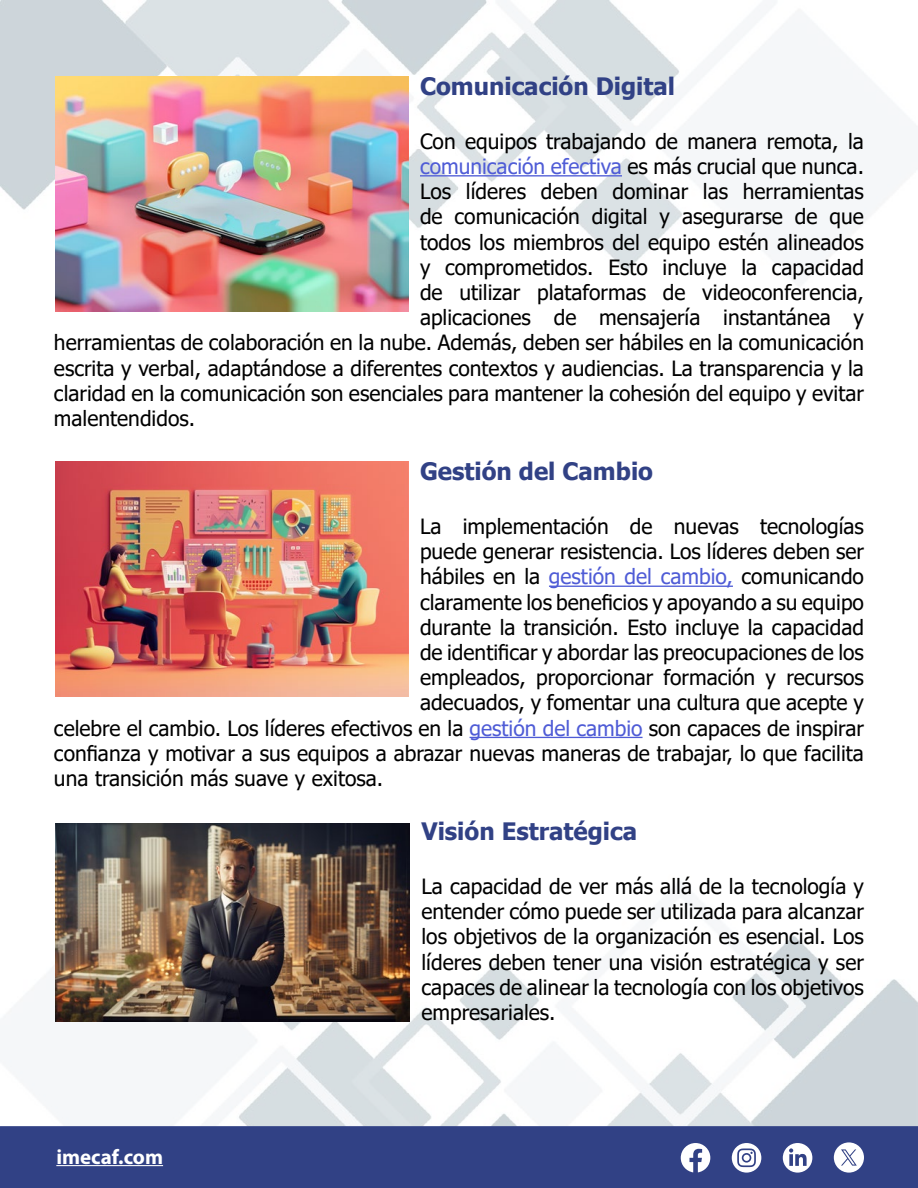
<style>
.page{position:relative;width:918px;height:1188px;background:#fff}
.page>*{position:absolute;margin:0;border:0;box-sizing:border-box;transform-origin:0 0}
.t1{font:700 24px "Tahoma";color:#314185}
.t2{font:21px/25.2px "Tahoma";color:#000;text-align:justify}
.t3{font:700 21px "Myriad Pro";color:#fff}
.s1{color:#4f5cd6}
</style>
<div class="page">
<img style="left:0;top:0;width:918px;height:1126px">
<div style="left:0;top:1126px;width:918px;height:62px;background:#314185;border:2px solid #314185"></div>
<hr style="left:56px;top:1165px;width:107px;height:1px;background:#fff">
<svg style="left:681px;top:1143px;width:29px;height:29px"></svg>
<svg style="left:732px;top:1143px;width:29px;height:30px"></svg>
<svg style="left:783px;top:1143px;width:29px;height:30px"></svg>
<svg style="left:834px;top:1142px;width:30px;height:31px"></svg>
<hr style="left:420px;top:175px;width:202px;height:1px;background:#4f5cd6">
<hr style="left:549px;top:586px;width:184px;height:1px;background:#4f5cd6">
<hr style="left:470px;top:737px;width:173px;height:1px;background:#4f5cd6">
<img style="left:56px;top:77px;width:353px;height:235px">
<img style="left:56px;top:462px;width:353px;height:235px">
<img style="left:55px;top:823px;width:354px;height:199px">
<p class="t1" style="left:420px;top:69px;width:257px">Comunicación Digital</p>
<p class="t2" style="left:420px;top:130px;width:446px">Con equipos trabajando de manera remota, la</p>
<p class="t2" style="left:420px;top:155px;width:446px"><span class="s1">comunicación efectiva</span> es más crucial que nunca.</p>
<p class="t2" style="left:420px;top:180px;width:446px">Los líderes deben dominar las herramientas</p>
<p class="t2" style="left:420px;top:205px;width:446px">de comunicación digital y asegurarse de que</p>
<p class="t2" style="left:420px;top:231px;width:446px">todos los miembros del equipo estén alineados</p>
<p class="t2" style="left:420px;top:256px;width:446px">y comprometidos. Esto incluye la capacidad</p>
<p class="t2" style="left:420px;top:281px;width:445px">de utilizar plataformas de videoconferencia,</p>
<p class="t2" style="left:420px;top:306px;width:446px">aplicaciones de mensajería instantánea y</p>
<p class="t2" style="left:54px;top:331px;width:812px">herramientas de colaboración en la nube. Además, deben ser hábiles en la comunicación</p>
<p class="t2" style="left:54px;top:357px;width:812px">escrita y verbal, adaptándose a diferentes contextos y audiencias. La transparencia y la</p>
<p class="t2" style="left:54px;top:382px;width:811px">claridad en la comunicación son esenciales para mantener la cohesión del equipo y evitar</p>
<p class="t2" style="left:54px;top:407px;width:143px">malentendidos.</p>
<p class="t1" style="left:420px;top:455px;width:235px">Gestión del Cambio</p>
<p class="t2" style="left:420px;top:515px;width:446px">La implementación de nuevas tecnologías</p>
<p class="t2" style="left:420px;top:540px;width:445px">puede generar resistencia. Los líderes deben ser</p>
<p class="t2" style="left:420px;top:565px;width:446px">hábiles en la <span class="s1">gestión del cambio,</span> comunicando</p>
<p class="t2" style="left:420px;top:591px;width:446px">claramente los beneficios y apoyando a su equipo</p>
<p class="t2" style="left:420px;top:616px;width:446px">durante la transición. Esto incluye la capacidad</p>
<p class="t2" style="left:420px;top:641px;width:446px">de identificar y abordar las preocupaciones de los</p>
<p class="t2" style="left:420px;top:666px;width:445px">empleados, proporcionar formación y recursos</p>
<p class="t2" style="left:420px;top:691px;width:446px">adecuados, y fomentar una cultura que acepte y</p>
<p class="t2" style="left:54px;top:717px;width:812px">celebre el cambio. Los líderes efectivos en la <span class="s1">gestión del cambio</span> son capaces de inspirar</p>
<p class="t2" style="left:54px;top:742px;width:811px">confianza y motivar a sus equipos a abrazar nuevas maneras de trabajar, lo que facilita</p>
<p class="t2" style="left:54px;top:767px;width:331px">una transición más suave y exitosa.</p>
<p class="t1" style="left:422px;top:815px;width:217px">Visión Estratégica</p>
<p class="t2" style="left:422px;top:875px;width:444px">La capacidad de ver más allá de la tecnología y entender cómo puede ser utilizada para alcanzar los objetivos de la organización es esencial. Los líderes deben tener una visión estratégica y ser capaces de alinear la tecnología con los objetivos empresariales.</p>
<p class="t3" style="left:56px;top:1143px;width:108px">imecaf.com</p>
</div>
